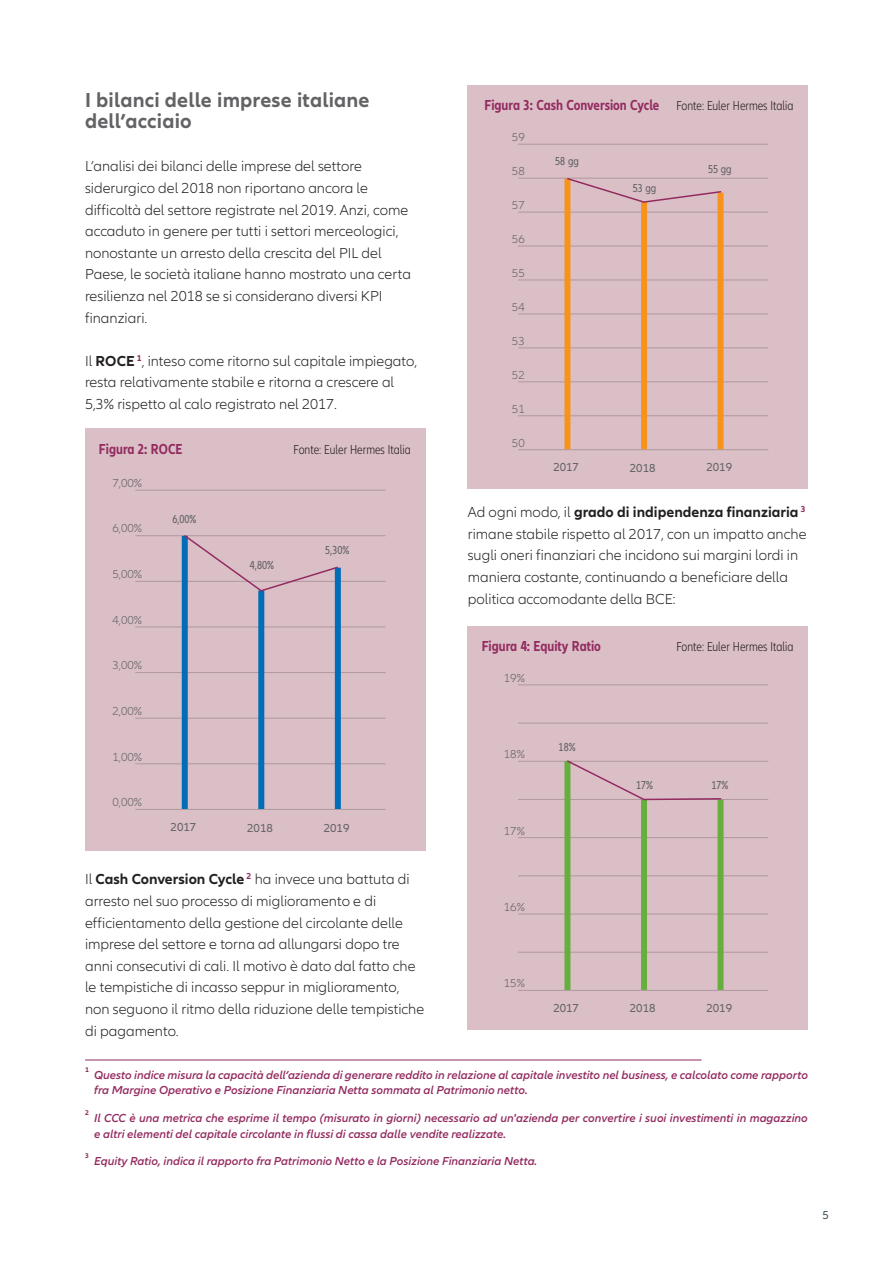
<style>
.page{position:relative;width:893px;height:1263px;background:#fff}
.page>*{position:absolute;margin:0;border:0;box-sizing:border-box;transform-origin:0 0}
.t1{font:700 21px/21.6px "Allianz Neo";letter-spacing:.01em;color:#636366}
.t2{font:300 15px/21.6px "Allianz Neo";color:#231f20}
.t3{font:700 condensed 15px "Allianz Neo";color:#932b60}
.t4{font:300 condensed 13.5px "Allianz Neo";color:#231f20}
.t5{font:italic 600 12px/15.6px "Allianz Neo";color:#932b60}
.t6{font:300 12px "Allianz Neo";color:#636366}
.t7{font:12px "Allianz Neo";color:#636366}
.t8{font:condensed 12px "Allianz Neo";color:#636366}
.t9{font:12px "Allianz Neo";color:#465a64}
.t10{font:700 7.2px "Allianz Neo";color:#932b60}
.s1{font-weight:700}
.s2{font-weight:300;font-size:13.5px;color:#231f20}
</style>
<div class="page">
<div style="left:85px;top:428px;width:340px;height:422px;background:#dbbfc6"></div>
<hr style="left:85px;top:1060px;width:617px;height:1px;background:#932b60">
<hr style="left:135px;top:809px;width:251px;height:1px;background:#b19ba0">
<hr style="left:135px;top:763px;width:251px;height:1px;background:#bba3a9">
<hr style="left:135px;top:718px;width:251px;height:1px;background:#bba4aa">
<hr style="left:135px;top:672px;width:251px;height:1px;background:#b19aa0">
<hr style="left:135px;top:535px;width:251px;height:1px;background:#b8a0a6">
<hr style="left:135px;top:581px;width:251px;height:1px;background:#b49da3">
<hr style="left:135px;top:627px;width:251px;height:1px;background:#c6adb3">
<hr style="left:135px;top:490px;width:251px;height:1px;background:#bea6ac">
<div style="left:182px;top:536px;width:6px;height:273px;background:#006db8"></div>
<div style="left:258px;top:590px;width:6px;height:219px;background:#006db8"></div>
<div style="left:335px;top:568px;width:6px;height:241px;background:#006db8"></div>
<div style="left:468px;top:85px;width:340px;height:404px;background:#dbbfc6"></div>
<hr style="left:518px;top:449px;width:250px;height:1px;background:#231f20;opacity:.25">
<hr style="left:518px;top:415px;width:250px;height:1px;background:#baa2a8">
<hr style="left:518px;top:382px;width:250px;height:1px;background:#ccb2b8">
<hr style="left:518px;top:348px;width:250px;height:1px;background:#c9afb6">
<hr style="left:518px;top:212px;width:250px;height:1px;background:#c0a7ad">
<hr style="left:518px;top:178px;width:250px;height:1px;background:#bda5ab">
<hr style="left:518px;top:280px;width:250px;height:1px;background:#c5acb2">
<hr style="left:518px;top:246px;width:250px;height:1px;background:#c2a9af">
<hr style="left:518px;top:314px;width:250px;height:1px;background:#c7aeb4">
<hr style="left:518px;top:144px;width:250px;height:1px;background:#bba3a9">
<div style="left:564px;top:179px;width:6px;height:270px;background:#f7931d"></div>
<div style="left:641px;top:202px;width:6px;height:247px;background:#f7931d"></div>
<div style="left:718px;top:193px;width:6px;height:256px;background:#f7931d"></div>
<svg style="left:182px;top:535px;width:158px;height:57px"></svg>
<svg style="left:565px;top:177px;width:158px;height:27px"></svg>
<div style="left:468px;top:626px;width:340px;height:404px;background:#dbbfc6"></div>
<hr style="left:518px;top:990px;width:250px;height:1px;background:#b29ba1">
<hr style="left:518px;top:952px;width:250px;height:1px;background:#bba3a9">
<hr style="left:518px;top:914px;width:250px;height:1px;background:#c3aab1">
<hr style="left:518px;top:875px;width:250px;height:1px;background:#bca4aa">
<hr style="left:518px;top:723px;width:250px;height:1px;background:#c1a9af">
<hr style="left:518px;top:799px;width:250px;height:1px;background:#b0999f">
<hr style="left:518px;top:761px;width:250px;height:1px;background:#b9a1a7">
<hr style="left:518px;top:837px;width:250px;height:1px;background:#b49da2">
<hr style="left:518px;top:685px;width:250px;height:1px;background:#cab0b7">
<div style="left:564px;top:761px;width:6px;height:229px;background:#66ae3d"></div>
<div style="left:641px;top:799px;width:6px;height:191px;background:#66ae3d"></div>
<div style="left:718px;top:799px;width:6px;height:191px;background:#66ae3d"></div>
<svg style="left:565px;top:760px;width:158px;height:41px"></svg>
<p class="t1" style="left:85px;top:90px;width:286px">I bilanci delle imprese italiane dell’acciaio</p>
<p class="t2" style="left:85px;top:157px;width:327px">L’analisi dei bilanci delle imprese del settore siderurgico del 2018 non riportano ancora le difficoltà del settore registrate nel 2019. Anzi, come accaduto in genere per tutti i settori merceologici, nonostante un arresto della crescita del PIL del Paese, le società italiane hanno mostrato una certa resilienza nel 2018 se si considerano diversi KPI finanziari.</p>
<p class="t2" style="left:85px;top:351px;width:334px">Il <span class="s1">ROCE</span> <sup>1</sup>, inteso come ritorno sul capitale impiegato, resta relativamente stabile e ritorna a crescere al<br>5,3% rispetto al calo registrato nel 2017.</p>
<p class="t3" style="left:99px;top:443px;width:85px">Figura 2: ROCE</p>
<p class="t4" style="left:294px;top:442px;width:119px">Fonte: Euler Hermes Italia</p>
<p class="t6" style="left:112px;top:478px;width:31px">7,00%</p>
<p class="t6" style="left:112px;top:524px;width:31px">6,00%</p>
<p class="t6" style="left:112px;top:570px;width:31px">5,00%</p>
<p class="t6" style="left:112px;top:615px;width:31px">4,00%</p>
<p class="t6" style="left:112px;top:661px;width:31px">3,00%</p>
<p class="t6" style="left:112px;top:707px;width:31px">2,00%</p>
<p class="t6" style="left:112px;top:752px;width:31px">1,00%</p>
<p class="t6" style="left:112px;top:798px;width:31px">0,00%</p>
<p class="t7" style="left:171px;top:823px;width:27px">2017</p>
<p class="t7" style="left:247px;top:823px;width:27px">2018</p>
<p class="t7" style="left:324px;top:823px;width:27px">2019</p>
<p class="t8" style="left:172px;top:512px;width:26px">6,00%</p>
<p class="t8" style="left:325px;top:542px;width:26px">5,30%</p>
<p class="t8" style="left:250px;top:558px;width:26px">4,80%</p>
<p class="t2" style="left:85px;top:870px;width:341px">Il <span class="s1">Cash Conversion Cycle</span> <sup>2</sup> ha invece una battuta di arresto nel suo processo di miglioramento e di efficientamento della gestione del circolante delle imprese del settore e torna ad allungarsi dopo tre anni consecutivi di cali. Il motivo è dato dal fatto che le tempistiche di incasso seppur in miglioramento, non seguono il ritmo della riduzione delle tempistiche di pagamento.</p>
<p class="t3" style="left:484px;top:100px;width:311px">Figura 3: Cash Conversion Cycle <span class="s2">Fonte: Euler Hermes Italia</span></p>
<p class="t6" style="left:512px;top:133px;width:14px">59</p>
<p class="t6" style="left:512px;top:167px;width:14px">58</p>
<p class="t6" style="left:512px;top:201px;width:14px">57</p>
<p class="t6" style="left:512px;top:235px;width:14px">56</p>
<p class="t6" style="left:512px;top:269px;width:14px">55</p>
<p class="t6" style="left:512px;top:303px;width:14px">54</p>
<p class="t6" style="left:512px;top:336px;width:14px">53</p>
<p class="t6" style="left:512px;top:370px;width:14px">52</p>
<p class="t6" style="left:512px;top:404px;width:14px">51</p>
<p class="t6" style="left:512px;top:438px;width:14px">50</p>
<p class="t7" style="left:553px;top:462px;width:27px">2017</p>
<p class="t7" style="left:630px;top:463px;width:27px">2018</p>
<p class="t7" style="left:706px;top:463px;width:27px">2019</p>
<p class="t8" style="left:555px;top:153px;width:25px">58 gg</p>
<p class="t8" style="left:708px;top:162px;width:25px">55 gg</p>
<p class="t8" style="left:633px;top:181px;width:25px">53 gg</p>
<p class="t2" style="left:468px;top:502px;width:340px">Ad ogni modo, il <span class="s1">grado di indipendenza finanziaria</span> <sup>3 </sup>rimane stabile rispetto al 2017, con un impatto anche sugli oneri finanziari che incidono sui margini lordi in maniera costante, continuando a beneficiare della politica accomodante della BCE:</p>
<p class="t3" style="left:482px;top:640px;width:121px">Figura 4: Equity Ratio</p>
<p class="t4" style="left:676px;top:638px;width:119px">Fonte: Euler Hermes Italia</p>
<p class="t6" style="left:504px;top:674px;width:23px">19%</p>
<p class="t6" style="left:504px;top:750px;width:23px">18%</p>
<p class="t6" style="left:504px;top:826px;width:23px">17%</p>
<p class="t6" style="left:504px;top:902px;width:23px">16%</p>
<p class="t6" style="left:504px;top:979px;width:23px">15%</p>
<p class="t8" style="left:559px;top:739px;width:18px">18%</p>
<p class="t8" style="left:636px;top:778px;width:18px">17%</p>
<p class="t8" style="left:711px;top:778px;width:18px">17%</p>
<p class="t7" style="left:553px;top:1003px;width:27px">2017</p>
<p class="t7" style="left:630px;top:1004px;width:27px">2018</p>
<p class="t7" style="left:706px;top:1004px;width:27px">2019</p>
<p class="t10" style="left:85px;top:1067px;width:5px">1</p>
<p class="t5" style="left:94px;top:1068px;width:715px">Questo indice misura la capacità dell’azienda di generare reddito in relazione al capitale investito nel business, e calcolato come rapporto fra Margine Operativo e Posizione Finanziaria Netta sommata al Patrimonio netto.</p>
<p class="t10" style="left:85px;top:1110px;width:5px">2</p>
<p class="t5" style="left:94px;top:1111px;width:715px">Il CCC è una metrica che esprime il tempo (misurato in giorni) necessario ad un'azienda per convertire i suoi investimenti in magazzino e altri elementi del capitale circolante in flussi di cassa dalle vendite realizzate.</p>
<p class="t10" style="left:85px;top:1153px;width:5px">3</p>
<p class="t5" style="left:94px;top:1154px;width:445px">Equity Ratio, indica il rapporto fra Patrimonio Netto e la Posizione Finanziaria Netta.</p>
<p class="t9" style="left:823px;top:1210px;width:8px">5</p>
</div>
